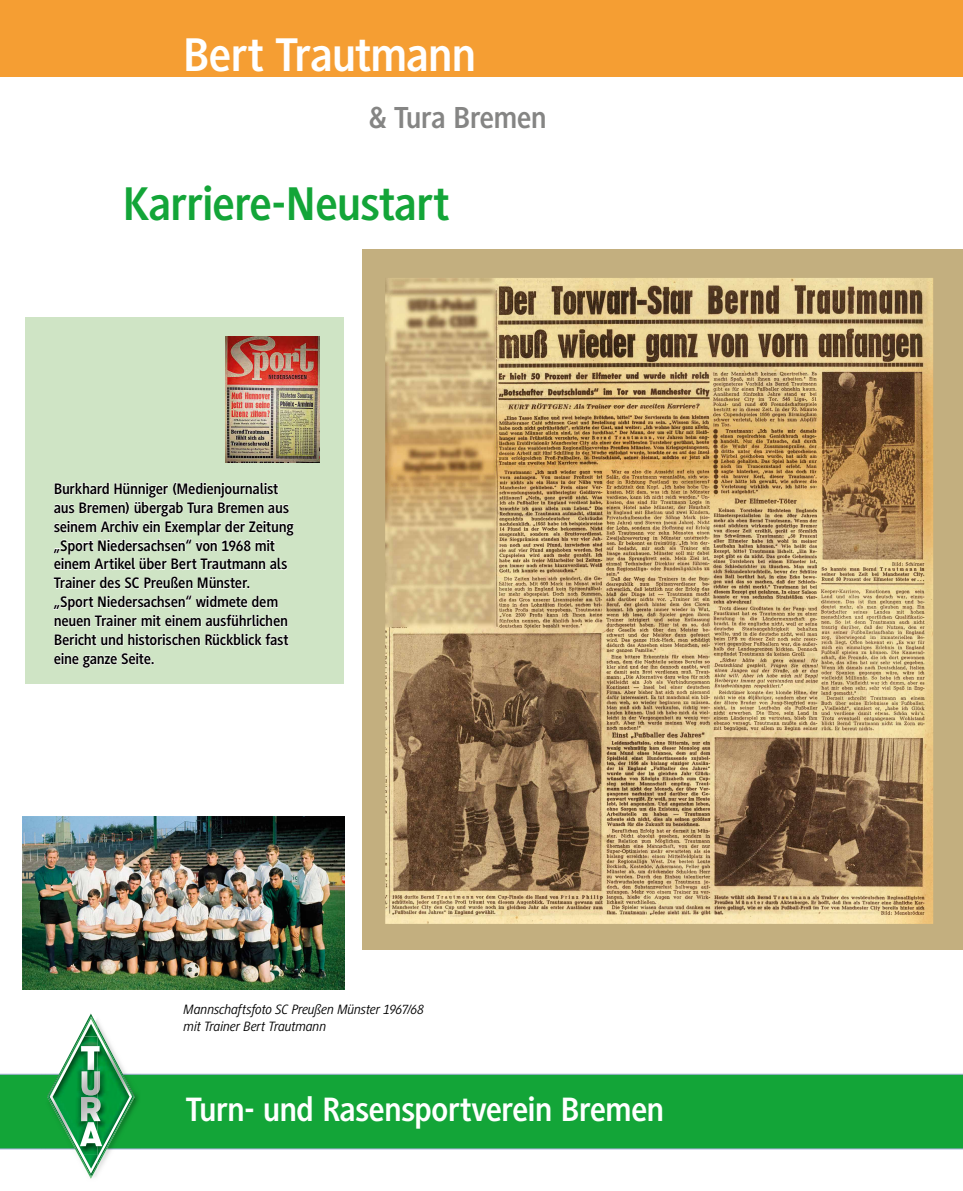
<style>
.page{position:relative;width:963px;height:1191px;background:#fff}
.page>*{position:absolute;margin:0;border:0;box-sizing:border-box;transform-origin:0 0}
.t1{font:700 49px "Generis Sans Pro";letter-spacing:-.025em;color:#13a538;scale:.96 1}
.t2{font:700 49px "Generis Sans Pro";letter-spacing:-.03em;color:#fff;scale:.96 1}
.t3{font:700 35px "Generis Sans Pro";letter-spacing:-.03em;color:#fff;scale:.96 1}
.t4{font:700 31.5px "Generis Sans Pro";letter-spacing:-.03em;color:#858584;scale:.96 1}
.t5{font:700 15.75px/18.9px "Generis Sans Pro";letter-spacing:-.02em;color:#000;scale:.96 1}
.t6{font:italic 14px/16.8px "Generis Sans Pro";letter-spacing:-.01em;color:#000}
</style>
<div class="page">
<div style="left:0;top:0;width:962px;height:77px;background:#f59e33"></div>
<div style="left:0;top:1073px;width:962px;height:76px;background:#13a538"></div>
<img style="left:42px;top:1073px;width:3px;height:77px">
<img style="left:90px;top:1073px;width:50px;height:106px">
<img style="left:45px;top:1073px;width:2px;height:77px">
<svg style="left:89px;top:1013px;width:46px;height:165px"></svg>
<img style="left:97px;top:1025px;width:38px;height:141px">
<img style="left:47px;top:1073px;width:1px;height:77px">
<img style="left:97px;top:1028px;width:37px;height:136px">
<img style="left:48px;top:1016px;width:49px;height:160px">
<div style="left:25px;top:317px;width:318px;height:367px;background:#cfe4c5"></div>
<div style="left:362px;top:250px;width:600px;height:700px;background:#c3af7f"></div>
<img style="left:23px;top:816px;width:321px;height:173px">
<svg style="left:54px;top:482px;width:240px;height:88px"></svg>
<svg style="left:54px;top:577px;width:138px;height:12px"></svg>
<svg style="left:198px;top:577px;width:51px;height:12px"></svg>
<svg style="left:54px;top:595px;width:233px;height:31px"></svg>
<svg style="left:55px;top:633px;width:234px;height:12px"></svg>
<svg style="left:54px;top:652px;width:100px;height:16px"></svg>
<img style="left:225px;top:337px;width:94px;height:125px">
<img style="left:385px;top:278px;width:548px;height:646px">
<h1 class="t2" style="left:183px;top:28px;width:307px">Bert Trautmann</h1>
<h3 class="t4" style="left:368px;top:101px;width:187px">&amp; Tura Bremen</h3>
<h1 class="t1" style="left:122px;top:177px;width:342px">Karriere-Neustart</h1>
<p class="t5" style="left:54px;top:479px;width:251px">Burkhard Hünniger (Medienjournalist aus Bremen) übergab Tura Bremen aus seinem Archiv ein Exemplar der Zeitung „Sport Niedersachsen“ von 1968 mit einem Artikel über Bert Trautmann als Trainer des SC Preußen Münster. „Sport Niedersachsen“ widmete dem neuen Trainer mit einem ausführlichen Bericht und historischen Rückblick fast eine ganze Seite.</p>
<p class="t6" style="left:184px;top:1001px;width:242px">Mannschaftsfoto SC Preußen Münster 1967/68 mit Trainer Bert Trautmann</p>
<h2 class="t3" style="left:186px;top:1089px;width:500px">Turn- und Rasensportverein Bremen</h2>
</div>
